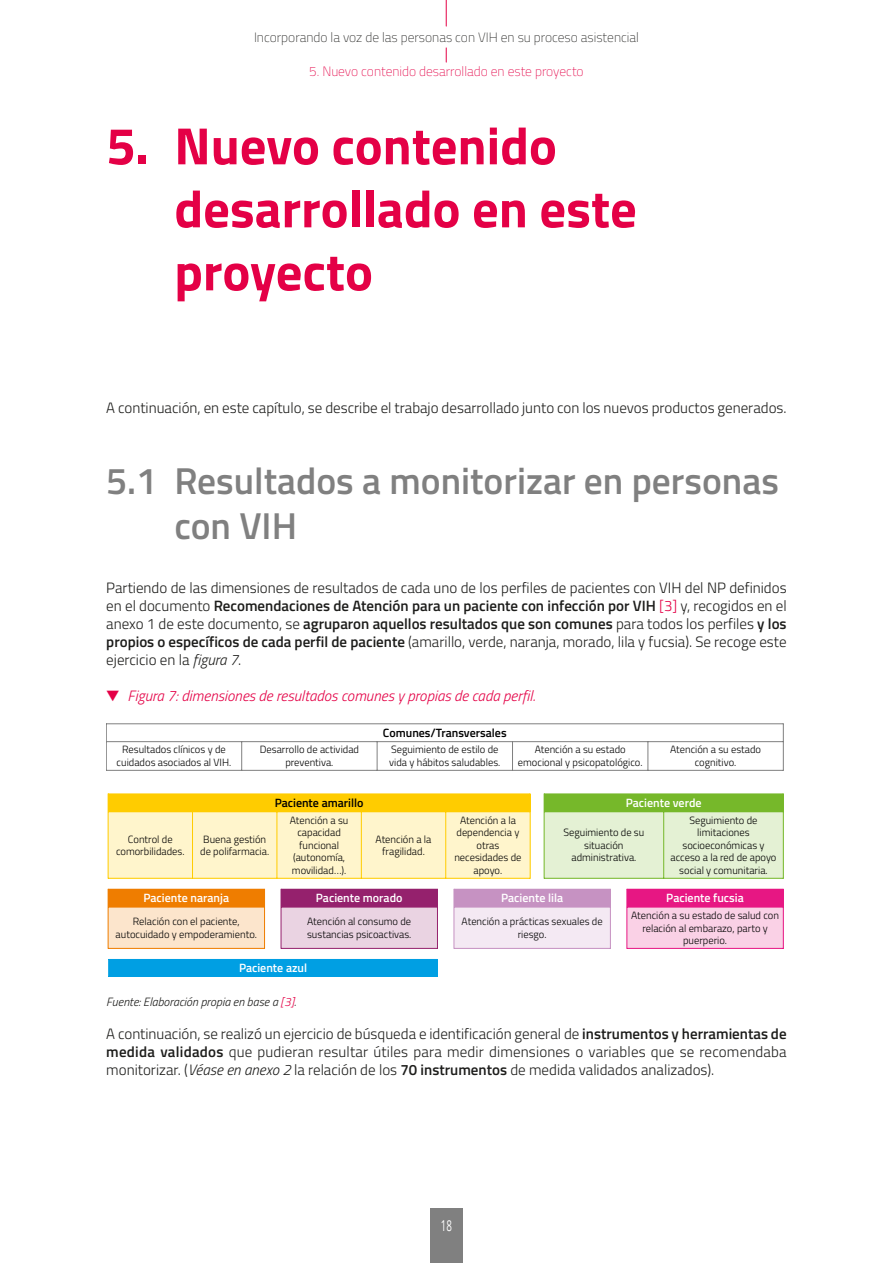
<style>
.page{position:relative;width:893px;height:1263px;background:#fff}
.page>*{position:absolute;margin:0;border:0;box-sizing:border-box;transform-origin:0 0}
.t1{font:700 52.5px/63px "Titillium Web";color:#e40046}
.t2{font:600 37.5px/45px "Titillium Web";color:#808080}
.t3{font:300 15px/18px "Titillium Web";color:#1d1d1b;text-align:justify}
.t4{font:italic 300 15px "Titillium Web";color:#e40046}
.t5{font:15px "Open Sans";color:#fff;scale:.65 1}
.t6{font:200 13.5px "Titillium Web";color:#1d1d1b}
.t7{font:200 13.5px "Titillium Web";color:#e40046}
.t8{font:600 12px "Titillium Web";color:#fff}
.t9{font:600 12px "Titillium Web";color:#000}
.t10{font:italic 300 12px "Titillium Web";color:#1d1d1b}
.t11{font:300 10.5px/12.6px "Titillium Web";color:#000;text-align:center}
.s1{font-weight:600}
.s2{color:#e40046}
.s3{font-style:italic}
</style>
<div class="page">
<div style="left:430px;top:1208px;width:33px;height:55px;background:#808080"></div>
<svg style="left:446px;top:0;width:1px;height:26px"></svg>
<svg style="left:446px;top:48px;width:1px;height:14px"></svg>
<div style="left:108px;top:889px;width:157px;height:18px;background:#ef7d00"></div>
<div style="left:108px;top:907px;width:157px;height:41px;background:#fce5cc"></div>
<hr style="left:108px;top:889px;width:1px;height:60px;background:#ef7d00">
<hr style="left:264px;top:889px;width:1px;height:60px;background:#ef7d00">
<hr style="left:108px;top:907px;width:157px;height:1px;background:#ef7d00">
<hr style="left:108px;top:948px;width:157px;height:1px;background:#ef7d00">
<div style="left:281px;top:889px;width:156px;height:18px;background:#95216d"></div>
<div style="left:281px;top:907px;width:156px;height:41px;background:#ead3e2"></div>
<hr style="left:281px;top:889px;width:1px;height:60px;background:#95216d">
<hr style="left:437px;top:889px;width:1px;height:60px;background:#95216d">
<hr style="left:281px;top:907px;width:156px;height:1px;background:#95216d">
<hr style="left:281px;top:948px;width:156px;height:1px;background:#95216d">
<div style="left:454px;top:889px;width:156px;height:18px;background:#c692c2"></div>
<div style="left:454px;top:907px;width:156px;height:41px;background:#f4e9f3"></div>
<hr style="left:454px;top:889px;width:1px;height:60px;background:#c692c2">
<hr style="left:610px;top:889px;width:1px;height:60px;background:#c692c2">
<hr style="left:454px;top:907px;width:156px;height:1px;background:#c692c2">
<hr style="left:454px;top:948px;width:156px;height:1px;background:#c692c2">
<div style="left:627px;top:889px;width:156px;height:18px;background:#e71783"></div>
<div style="left:627px;top:907px;width:156px;height:41px;background:#fad1e6"></div>
<hr style="left:626px;top:889px;width:1px;height:60px;background:#e71783">
<hr style="left:783px;top:889px;width:1px;height:60px;background:#e71783">
<hr style="left:627px;top:907px;width:156px;height:1px;background:#e71783">
<hr style="left:627px;top:948px;width:156px;height:1px;background:#e71783">
<hr style="left:106px;top:723px;width:1px;height:48px;background:#808080">
<hr style="left:783px;top:723px;width:1px;height:48px;background:#808080">
<svg style="left:241px;top:742px;width:1px;height:28px"></svg>
<svg style="left:377px;top:742px;width:1px;height:28px"></svg>
<svg style="left:512px;top:742px;width:1px;height:28px"></svg>
<svg style="left:647px;top:742px;width:1px;height:28px"></svg>
<hr style="left:106px;top:723px;width:677px;height:1px;background:#808080">
<hr style="left:106px;top:741px;width:677px;height:1px;background:#808080">
<hr style="left:106px;top:770px;width:677px;height:1px;background:#808080">
<div style="left:108px;top:794px;width:422px;height:18px;background:#fc0"></div>
<div style="left:108px;top:812px;width:422px;height:66px;background:#fff5cc"></div>
<hr style="left:108px;top:793px;width:1px;height:86px;background:#fc0">
<hr style="left:530px;top:793px;width:1px;height:86px;background:#fc0">
<hr style="left:192px;top:812px;width:1px;height:66px;background:#fc0">
<hr style="left:277px;top:812px;width:1px;height:66px;background:#fc0">
<hr style="left:361px;top:812px;width:1px;height:66px;background:#fc0">
<hr style="left:445px;top:812px;width:1px;height:66px;background:#fc0">
<hr style="left:108px;top:793px;width:422px;height:1px;background:#fc0">
<hr style="left:108px;top:878px;width:422px;height:1px;background:#fc0">
<div style="left:544px;top:794px;width:239px;height:18px;background:#76b82a"></div>
<div style="left:544px;top:812px;width:239px;height:66px;background:#e4f1d4"></div>
<hr style="left:544px;top:793px;width:1px;height:86px;background:#76b82a">
<hr style="left:783px;top:793px;width:1px;height:86px;background:#76b82a">
<hr style="left:663px;top:812px;width:1px;height:66px;background:#76b82a">
<hr style="left:544px;top:793px;width:239px;height:1px;background:#76b82a">
<hr style="left:544px;top:878px;width:239px;height:1px;background:#76b82a">
<div style="left:109px;top:959px;width:328px;height:17px;background:#009fe3"></div>
<svg style="left:108px;top:959px;width:1px;height:18px"></svg>
<svg style="left:437px;top:959px;width:1px;height:18px"></svg>
<hr style="left:109px;top:976px;width:328px;height:1px;background:#009fe3">
<p class="t6" style="left:254px;top:27px;width:386px">Incorporando la voz de las personas con VIH en su proceso asistencial</p>
<p class="t7" style="left:309px;top:61px;width:276px">5. Nuevo contenido desarrollado en este proyecto</p>
<h1 class="t1" style="left:174px;top:113px;width:464px;text-indent:-68px">5. Nuevo contenido desarrollado en este proyecto</h1>
<p class="t3" style="left:106px;top:399px;width:682px">A continuación, en este capítulo, se describe el trabajo desarrollado junto con los nuevos productos generados.</p>
<h2 class="t2" style="left:174px;top:458px;width:606px;text-indent:-68px">5.1 Resultados a monitorizar en personas con VIH</h2>
<p class="t3" style="left:106px;top:579px;width:682px">Partiendo de las dimensiones de resultados de cada uno de los perfiles de pacientes con VIH del NP definidos en el documento <span class="s1">Recomendaciones de Atención para un paciente con infección por VIH</span> <span class="s2">[3]</span> y, recogidos en el anexo 1 de este documento, se <span class="s1">agruparon aquellos resultados que son comunes</span> para todos los perfiles <span class="s1">y los propios o específicos de cada perfil de paciente</span> (amarillo, verde, naranja, morado, lila y fucsia). Se recoge este ejercicio en la <span class="s3">figura 7</span>.</p>
<p class="t4" style="left:106px;top:684px;width:430px">▼ Figura 7: dimensiones de resultados comunes y propias de cada perfil.</p>
<p class="t9" style="left:383px;top:723px;width:125px">Comunes/Transversales</p>
<p class="t11" style="left:117px;top:743px;width:116px">Resultados clínicos y de cuidados asociados al VIH.</p>
<p class="t11" style="left:260px;top:743px;width:101px">Desarrollo de actividad preventiva.</p>
<p class="t11" style="left:389px;top:743px;width:113px;text-align:left">Seguimiento de estilo de vida y hábitos saludables.</p>
<p class="t11" style="left:518px;top:743px;width:126px">Atención a su estado emocional y psicopatológico.</p>
<p class="t11" style="left:670px;top:743px;width:93px">Atención a su estado cognitivo.</p>
<p class="t9" style="left:275px;top:793px;width:90px">Paciente amarillo</p>
<p class="t11" style="left:116px;top:832px;width:70px">Control de comorbilidades.</p>
<p class="t11" style="left:200px;top:832px;width:70px;text-align:left">Buena gestión de polifarmacia.</p>
<p class="t8" style="left:626px;top:793px;width:77px">Paciente verde</p>
<p class="t11" style="left:563px;top:826px;width:82px">Seguimiento de su situación administrativa.</p>
<p class="t11" style="left:290px;top:813px;width:60px">Atención a su capacidad funcional (autonomía, movilidad…).</p>
<p class="t11" style="left:454px;top:813px;width:69px">Atención a la dependencia y otras necesidades de apoyo.</p>
<p class="t11" style="left:671px;top:813px;width:107px">Seguimiento de limitaciones socioeconómicas y acceso a la red de apoyo social y comunitaria.</p>
<p class="t11" style="left:376px;top:832px;width:57px">Atención a la fragilidad.</p>
<p class="t8" style="left:144px;top:889px;width:87px">Paciente naranja</p>
<p class="t11" style="left:116px;top:915px;width:143px">Relación con el paciente, autocuidado y empoderamiento.</p>
<p class="t8" style="left:316px;top:889px;width:88px">Paciente morado</p>
<p class="t11" style="left:307px;top:915px;width:106px;text-align:left">Atención al consumo de sustancias psicoactivas.</p>
<p class="t8" style="left:239px;top:958px;width:70px">Paciente azul</p>
<p class="t8" style="left:501px;top:889px;width:64px">Paciente lila</p>
<p class="t11" style="left:462px;top:915px;width:143px">Atención a prácticas sexuales de riesgo.</p>
<p class="t8" style="left:666px;top:889px;width:79px">Paciente fucsia</p>
<p class="t11" style="left:631px;top:909px;width:149px">Atención a su estado de salud con relación al embarazo, parto y puerperio.</p>
<p class="t10" style="left:106px;top:993px;width:191px">Fuente: Elaboración propia en base a <span class="s2">[3]</span>.</p>
<p class="t3" style="left:106px;top:1025px;width:682px">A continuación, se realizó un ejercicio de búsqueda e identificación general de <span class="s1">instrumentos y herramientas de medida validados</span> que pudieran resultar útiles para medir dimensiones o variables que se recomendaba monitorizar. (<span class="s3">Véase en anexo 2</span> la relación de los <span class="s1">70 instrumentos</span> de medida validados analizados).</p>
<p class="t5" style="left:441px;top:1219px;width:19px">18</p>
</div>
